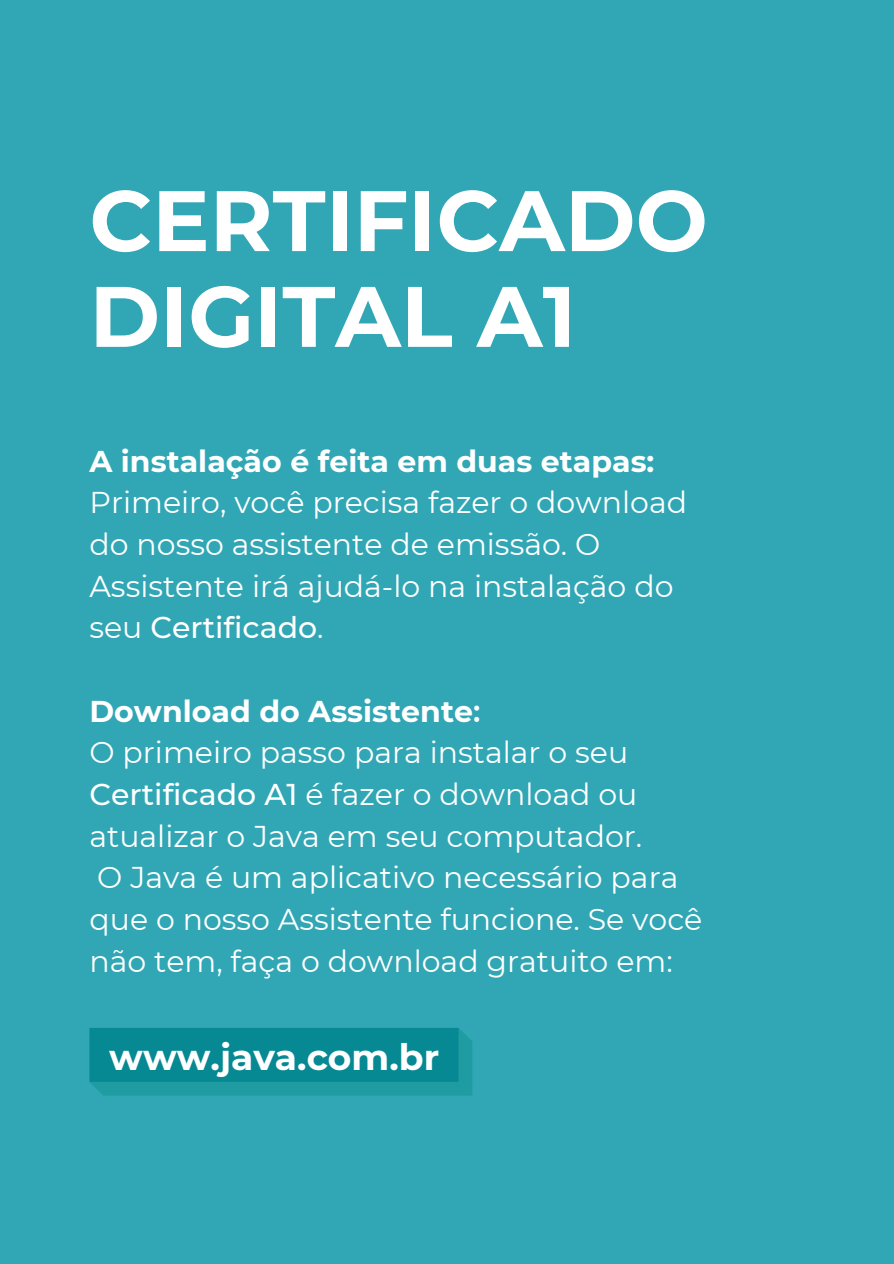
<style>
.page{position:relative;width:894px;height:1264px;background:#fff}
.page>*{position:absolute;margin:0;border:0;box-sizing:border-box;transform-origin:0 0}
.t1{font:700 85.5px/95.7px "Montserrat";color:#fff}
.t2{font:700 36px "Montserrat";color:#fff}
.t3{font:30px/41.7px "Montserrat";color:#fff}
.t4{font:700 30px "Montserrat";color:#fff}
.s1{font-weight:500}
.s2{font-weight:600}
</style>
<div class="page">
<div style="left:0;top:0;width:893px;height:1263px;background:#31a7b5"></div>
<svg style="left:89px;top:1028px;width:383px;height:67px;background:#0c8d97"></svg>
<p class="t1" style="left:89px;top:172px;width:619px">CERTIFICADO<br>DIGITAL A1</p>
<p class="t4" style="left:89px;top:442px;width:566px">A instalação é feita em duas etapas:</p>
<p class="t3" style="left:89px;top:481px;width:599px">Primeiro, você precisa fazer o download do nosso assistente de emissão. O Assistente irá ajudá-lo na instalação do seu <span class="s1">Certificado</span>.</p>
<p class="t4" style="left:89px;top:692px;width:392px">Download do Assistente<span class="s2">:</span></p>
<p class="t3" style="left:89px;top:731px;width:540px">O primeiro passo para instalar o seu</p>
<p class="t3" style="left:89px;top:773px;width:549px"><span class="s1">Certificado A1</span> é fazer o download ou</p>
<p class="t3" style="left:89px;top:815px;width:554px">atualizar o Java em seu computador.</p>
<p class="t3" style="left:89px;top:856px;width:614px">O Java é um aplicativo necessário para que o nosso Assistente funcione. Se você não tem, faça o download gratuito em:</p>
<p class="t2" style="left:109px;top:1035px;width:331px">www.java.com.br</p>
</div>
